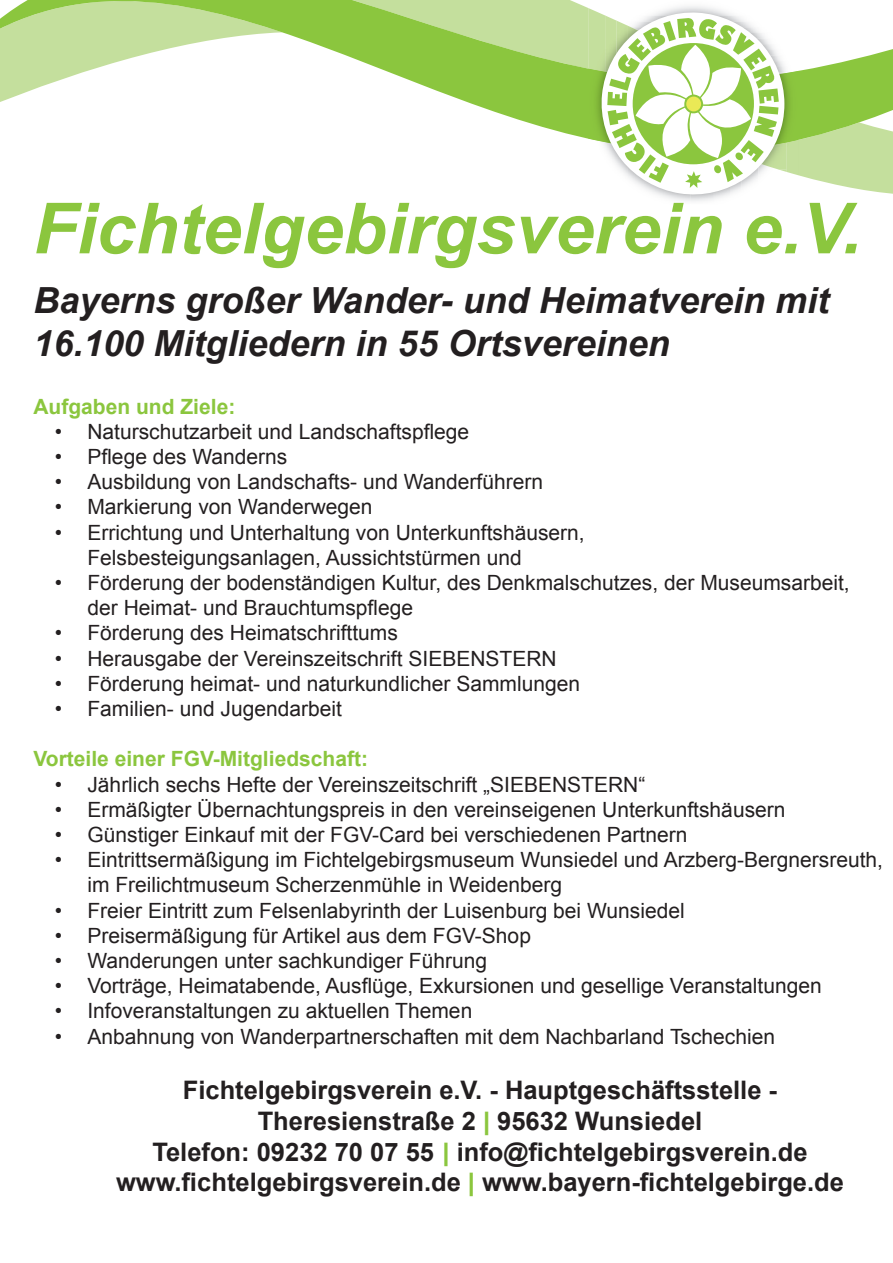
<style>
.page{position:relative;width:893px;height:1263px;background:#fff}
.page>*{position:absolute;margin:0;border:0;box-sizing:border-box;transform-origin:0 0}
.t1{font:italic 700 70.5px "Arial";color:#8bc63e}
.t2{font:italic 700 36px/43.2px "Arial";color:#231f20}
.t3{font:700 25.5px/30.6px "Arial";color:#231f20;text-align:center}
.t4{font:21px/25.2px "Arial";color:#231f20}
.t5{font:700 21px "Arial";color:#8bc63e}
.s1{font-weight:900;color:#8bc63e}
</style>
<div class="page">
<svg style="left:798px;top:152px;width:95px;height:42px;fill:#c4df9d"></svg>
<svg style="left:0;top:0;width:893px;height:152px"></svg>
<img style="left:588px;top:0;width:210px;height:16px">
<img style="left:787px;top:16px;width:11px;height:6px">
<img style="left:787px;top:22px;width:11px;height:5px">
<img style="left:787px;top:27px;width:11px;height:6px">
<img style="left:787px;top:33px;width:11px;height:6px">
<img style="left:787px;top:39px;width:11px;height:5px">
<img style="left:787px;top:44px;width:11px;height:6px">
<img style="left:787px;top:50px;width:11px;height:5px">
<img style="left:787px;top:55px;width:11px;height:6px">
<img style="left:787px;top:61px;width:11px;height:6px">
<img style="left:787px;top:67px;width:11px;height:4px">
<img style="left:588px;top:141px;width:11px;height:11px">
<img style="left:588px;top:8px;width:17px;height:61px">
<img style="left:787px;top:145px;width:11px;height:30px">
<img style="left:588px;top:69px;width:12px;height:72px">
<img style="left:787px;top:71px;width:11px;height:74px">
<img style="left:597px;top:141px;width:3px;height:4px">
<svg style="left:600px;top:11px;width:187px;height:186px"></svg>
<h1 class="t1" style="left:33px;top:202px;width:830px">Fichtelgebirgsverein e.V.</h1>
<h2 class="t2" style="left:33px;top:282px;width:797px">Bayerns großer Wander- und Heimatverein mit<br>16.100 Mitgliedern in 55 Ortsvereinen</h2>
<p class="t5" style="left:33px;top:398px;width:203px">Aufgaben und Ziele:</p>
<p class="t4" style="left:55px;top:419px;width:416px">• Naturschutzarbeit und Landschaftspflege</p>
<p class="t4" style="left:55px;top:444px;width:234px">• Pflege des Wanderns</p>
<p class="t4" style="left:55px;top:469px;width:490px">• Ausbildung von Landschafts- und Wanderführern</p>
<p class="t4" style="left:55px;top:495px;width:319px">• Markierung von Wanderwegen</p>
<p class="t4" style="left:87px;top:520px;width:499px;text-indent:-33px">• Errichtung und Unterhaltung von Unterkunftshäusern,<br>Felsbesteigungsanlagen, Aussichtstürmen und</p>
<p class="t4" style="left:87px;top:570px;width:764px;text-indent:-33px">• Förderung der bodenständigen Kultur, des Denkmalschutzes, der Museumsarbeit, der Heimat- und Brauchtumspflege</p>
<p class="t4" style="left:55px;top:621px;width:345px">• Förderung des Heimatschrifttums</p>
<p class="t4" style="left:55px;top:646px;width:503px">• Herausgabe der Vereinszeitschrift SiEBENStErN</p>
<p class="t4" style="left:55px;top:671px;width:527px">• Förderung heimat- und naturkundlicher Sammlungen</p>
<p class="t4" style="left:55px;top:696px;width:289px">• Familien- und Jugendarbeit</p>
<p class="t5" style="left:33px;top:751px;width:336px">Vorteile einer FGV-Mitgliedschaft:</p>
<p class="t4" style="left:55px;top:772px;width:592px">• Jährlich sechs Hefte der Vereinszeitschrift „SiEBENStErN“</p>
<p class="t4" style="left:55px;top:797px;width:732px">• Ermäßigter Übernachtungspreis in den vereinseigenen Unterkunftshäusern</p>
<p class="t4" style="left:55px;top:822px;width:634px">• Günstiger Einkauf mit der FGV-Card bei verschiedenen Partnern</p>
<p class="t4" style="left:87px;top:847px;width:797px;text-indent:-33px">• Eintrittsermäßigung im Fichtelgebirgsmuseum Wunsiedel und Arzberg-Bergnersreuth, im Freilichtmuseum Scherzenmühle in Weidenberg</p>
<p class="t4" style="left:55px;top:898px;width:631px">• Freier Eintritt zum Felsenlabyrinth der Luisenburg bei Wunsiedel</p>
<p class="t4" style="left:55px;top:923px;width:478px">• Preisermäßigung für Artikel aus dem FGV-Shop</p>
<p class="t4" style="left:55px;top:948px;width:434px">• Wanderungen unter sachkundiger Führung</p>
<p class="t4" style="left:55px;top:973px;width:769px">• Vorträge, Heimatabende, Ausflüge, Exkursionen und gesellige Veranstaltungen</p>
<p class="t4" style="left:55px;top:999px;width:419px">• infoveranstaltungen zu aktuellen themen</p>
<p class="t4" style="left:55px;top:1024px;width:722px">• Anbahnung von Wanderpartnerschaften mit dem Nachbarland tschechien</p>
<p class="t3" style="left:116px;top:1077px;width:729px">Fichtelgebirgsverein e.V. - Hauptgeschäftsstelle - Theresienstraße 2 <span class="s1">|</span> 95632 Wunsiedel<br>Telefon: 09232 70 07 55 <span class="s1">|</span> info@fichtelgebirgsverein.de www.fichtelgebirgsverein.de <span class="s1">|</span> www.bayern-fichtelgebirge.de</p>
</div>
